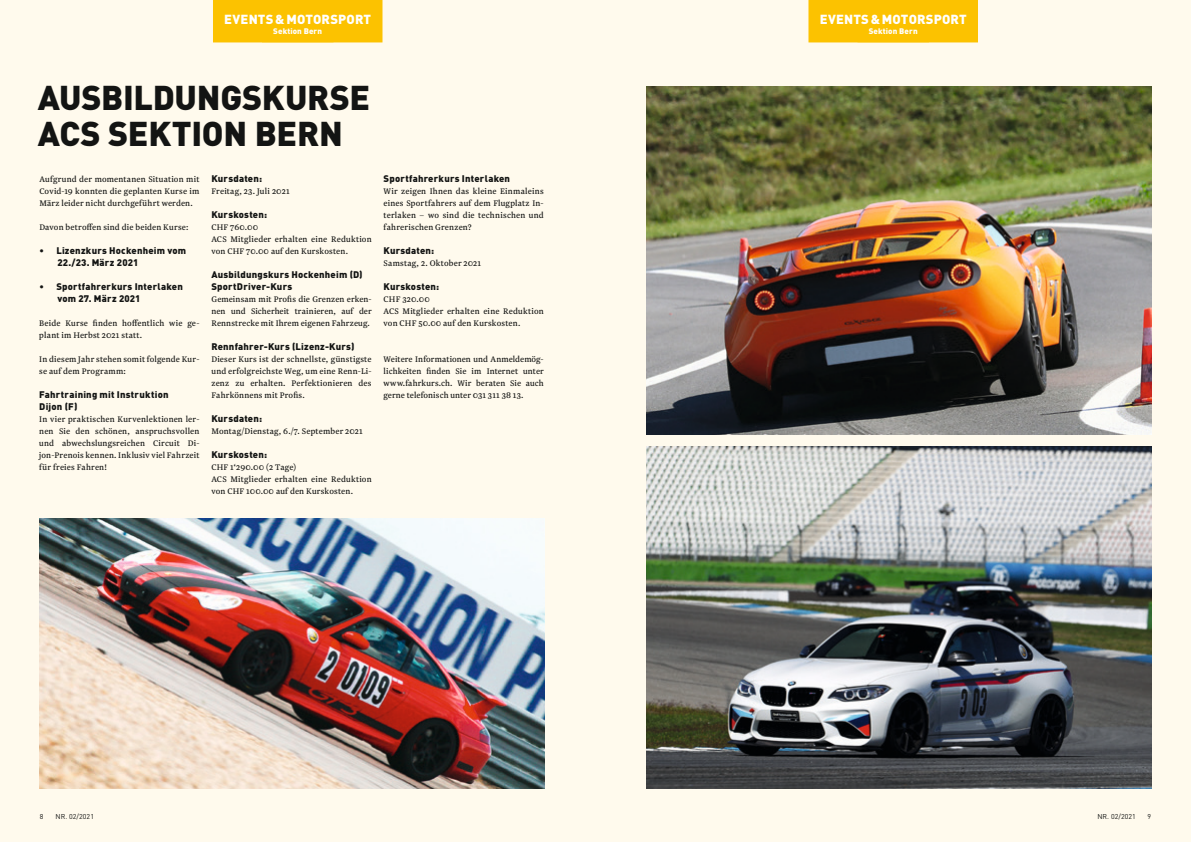
<style>
.page{position:relative;width:1191px;height:842px;background:#fffaed}
.page>*{position:absolute;margin:0;border:0;box-sizing:border-box;transform-origin:0 0}
.t1{font:900 34px/36px "DIN";letter-spacing:-.01em;color:#131413}
.t2{font:900 13px "DIN";letter-spacing:.01em;color:#fff}
.t3{font:9.5px/12px "Newzald";letter-spacing:.015em;color:#131413;text-align:justify}
.t4{font:900 9.5px/12px "DIN";letter-spacing:.02em;color:#131413}
.t5{font:900 8px "DIN";letter-spacing:.01em;color:#fff}
.t6{font:7px "DIN";letter-spacing:.01em;color:#131413}
</style>
<div class="page">
<img style="left:40px;top:518px;width:504px;height:270px">
<img style="left:646px;top:446px;width:505px;height:342px">
<img style="left:646px;top:86px;width:505px;height:348px">
<div style="left:808px;top:0;width:170px;height:42px;background:#fcc200"></div>
<div style="left:213px;top:0;width:169px;height:42px;background:#fcc200"></div>
<h2 class="t2" style="left:224px;top:10px;width:148px">EVENTS &amp; MOTORSPORT</h2>
<p class="t5" style="left:273px;top:26px;width:50px">Sektion Bern</p>
<h1 class="t1" style="left:38px;top:79px;width:334px">AUSBILDUNGSKURSE<br>ACS SEKTION BERN</h1>
<p class="t3" style="left:39px;top:173px;width:162px">Aufgrund der momentanen Situation mit Covid-19 konnten die geplanten Kurse im März leider nicht durchgeführt werden.</p>
<p class="t3" style="left:39px;top:221px;width:151px">Davon betroffen sind die beiden Kurse:</p>
<p class="t4" style="left:57px;top:245px;width:130px;text-indent:-18px">• Lizenzkurs Hockenheim vom<br>22./23. März 2021</p>
<p class="t4" style="left:57px;top:281px;width:127px;text-indent:-18px">• Sportfahrerkurs Interlaken vom 27. März 2021</p>
<p class="t3" style="left:39px;top:317px;width:162px">Beide Kurse finden hoffentlich wie ge&shy;plant im Herbst 2021 statt.</p>
<p class="t3" style="left:39px;top:353px;width:162px">In diesem Jahr stehen somit folgende Kur&shy;se auf dem Programm:</p>
<p class="t4" style="left:39px;top:389px;width:131px">Fahrtraining mit Instruktion<br>Dijon (F)</p>
<p class="t3" style="left:39px;top:413px;width:162px">In vier praktischen Kurvenlektionen ler&shy;nen Sie den schönen, anspruchsvollen und abwechslungsreichen Circuit Di&shy;jon-Prenois kennen. Inklusiv viel Fahrzeit für freies Fahren!</p>
<p class="t4" style="left:211px;top:173px;width:52px">Kursdaten:</p>
<p class="t3" style="left:211px;top:185px;width:80px">Freitag, 23. Juli 2021</p>
<p class="t4" style="left:211px;top:209px;width:57px">Kurskosten:</p>
<p class="t3" style="left:211px;top:221px;width:162px;text-align:left">CHF 760.00<br>ACS Mitglieder erhalten eine Reduktion von CHF 70.00 auf den Kurskosten.</p>
<p class="t4" style="left:211px;top:269px;width:153px">Ausbildungskurs Hockenheim (D)<br>SportDriver-Kurs</p>
<p class="t3" style="left:211px;top:293px;width:162px">Gemeinsam mit Profis die Grenzen erken&shy;nen und Sicherheit trainieren, auf der Rennstrecke mit Ihrem eigenen Fahrzeug.</p>
<p class="t4" style="left:211px;top:341px;width:144px">Rennfahrer-Kurs (Lizenz-Kurs)</p>
<p class="t3" style="left:211px;top:353px;width:162px">Dieser Kurs ist der schnellste, günstigste und erfolgreichste Weg, um eine Renn-Li&shy;zenz zu erhalten. Perfektionieren des Fahrkönnens mit Profis.</p>
<p class="t4" style="left:211px;top:413px;width:52px">Kursdaten:</p>
<p class="t3" style="left:211px;top:425px;width:153px">Montag/Dienstag, 6./7. September 2021</p>
<p class="t4" style="left:211px;top:449px;width:57px">Kurskosten:</p>
<p class="t3" style="left:211px;top:461px;width:162px;text-align:left">CHF 1‘290.00 (2 Tage)<br>ACS Mitglieder erhalten eine Reduktion von CHF 100.00 auf den Kurskosten.</p>
<p class="t4" style="left:383px;top:173px;width:128px">Sportfahrerkurs Interlaken</p>
<p class="t3" style="left:383px;top:185px;width:162px">Wir zeigen Ihnen das kleine Einmaleins eines Sportfahrers auf dem Flugplatz In&shy;terlaken – wo sind die technischen und fahrerischen Grenzen?</p>
<p class="t4" style="left:383px;top:245px;width:52px">Kursdaten:</p>
<p class="t3" style="left:383px;top:257px;width:99px">Samstag, 2. Oktober 2021</p>
<p class="t4" style="left:383px;top:281px;width:57px">Kurskosten:</p>
<p class="t3" style="left:383px;top:293px;width:162px;text-align:left">CHF 320.00<br>ACS Mitglieder erhalten eine Reduktion von CHF 50.00 auf den Kurskosten.</p>
<p class="t3" style="left:383px;top:353px;width:162px">Weitere Informationen und Anmeldemög&shy;lichkeiten finden Sie im Internet unter www.fahrkurs.ch. Wir beraten Sie auch gerne telefonisch unter 031 311 38 13.</p>
<h2 class="t2" style="left:819px;top:10px;width:148px">EVENTS &amp; MOTORSPORT</h2>
<p class="t5" style="left:869px;top:26px;width:50px">Sektion Bern</p>
<p class="t6" style="left:40px;top:812px;width:5px">8</p>
<p class="t6" style="left:56px;top:812px;width:40px">NR. 02/2021</p>
<p class="t6" style="left:1097px;top:812px;width:40px">NR. 02/2021</p>
<p class="t6" style="left:1147px;top:812px;width:5px">9</p>
</div>
